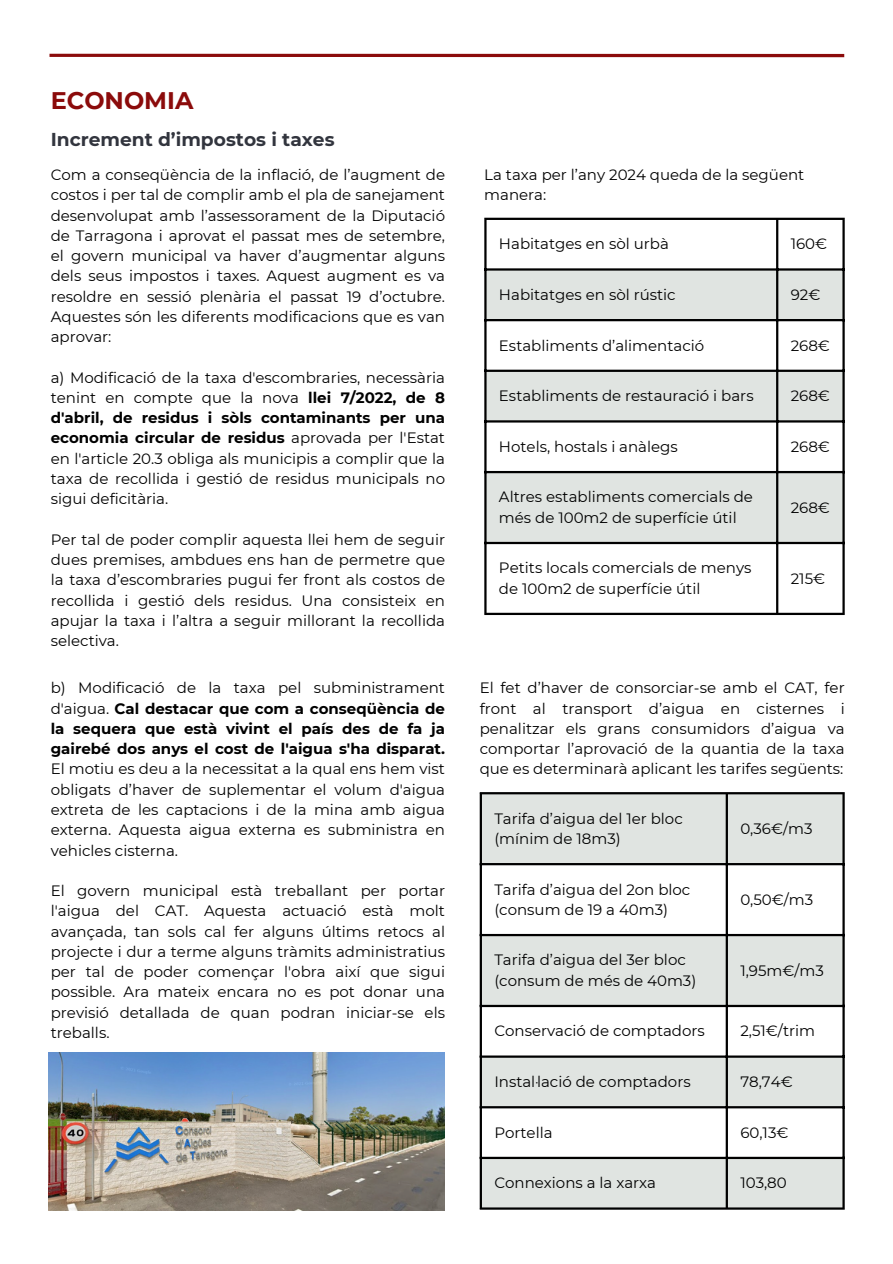
<style>
.page{position:relative;width:893px;height:1264px;background:#fff}
.page>*{position:absolute;margin:0;border:0;box-sizing:border-box;transform-origin:0 0}
.t1{font:700 24px "Montserrat";color:#8b0b0b}
.t2{font:700 18.6px "Montserrat";color:#32353e}
.t3{font:15px/20.2px "Montserrat";color:#000}
.s1{font-weight:700}
</style>
<div class="page">
<hr style="left:49px;top:54px;width:795px;height:3px;background:#8b0b0b">
<svg style="left:486px;top:270px;width:356px;height:272px;fill:#e0e4e1"></svg>
<hr style="left:484px;top:220px;width:2px;height:392px;background:#000">
<hr style="left:776px;top:220px;width:2px;height:392px;background:#000">
<hr style="left:842px;top:220px;width:2px;height:392px;background:#000">
<hr style="left:484px;top:218px;width:360px;height:2px;background:#000">
<hr style="left:484px;top:268px;width:360px;height:2px;background:#000">
<hr style="left:484px;top:319px;width:360px;height:2px;background:#000">
<hr style="left:484px;top:369px;width:360px;height:3px;background:#000">
<hr style="left:484px;top:420px;width:360px;height:2px;background:#000">
<hr style="left:484px;top:471px;width:360px;height:2px;background:#000">
<hr style="left:484px;top:542px;width:360px;height:2px;background:#000">
<hr style="left:484px;top:612px;width:360px;height:3px;background:#000">
<svg style="left:482px;top:794px;width:360px;height:413px;fill:#e0e4e1"></svg>
<hr style="left:479px;top:794px;width:3px;height:413px;background:#000">
<hr style="left:725px;top:794px;width:3px;height:413px;background:#000">
<hr style="left:842px;top:794px;width:2px;height:413px;background:#000">
<hr style="left:479px;top:792px;width:365px;height:2px;background:#000">
<hr style="left:479px;top:863px;width:365px;height:2px;background:#000">
<hr style="left:479px;top:933px;width:365px;height:3px;background:#000">
<hr style="left:479px;top:1004px;width:365px;height:3px;background:#000">
<hr style="left:479px;top:1055px;width:365px;height:2px;background:#000">
<hr style="left:479px;top:1106px;width:365px;height:2px;background:#000">
<hr style="left:479px;top:1156px;width:365px;height:2px;background:#000">
<hr style="left:479px;top:1207px;width:365px;height:2px;background:#000">
<img style="left:49px;top:1052px;width:396px;height:157px">
<p class="t1" style="left:51px;top:86px;width:144px">ECONOMIA</p>
<p class="t2" style="left:51px;top:128px;width:285px">Increment d’impostos i taxes</p>
<p class="t3" style="left:51px;top:164px;width:396px;text-align:justify">Com a conseqüència de la inflació, de l’augment de costos i per tal de complir amb el pla de sanejament desenvolupat amb l’assessorament de la Diputació de Tarragona i aprovat el passat mes de setembre, el govern municipal va haver d’augmentar alguns dels seus impostos i taxes. Aquest augment es va resoldre en sessió plenària el passat 19 d’octubre.<br>Aquestes són les diferents modificacions que es van aprovar:</p>
<p class="t3" style="left:51px;top:367px;width:396px;text-align:justify">a) Modificació de la taxa d'escombraries, necessària tenint en compte que la nova <span class="s1">llei 7/2022, de 8 d'abril, de residus i sòls contaminants per una economia circular de residus</span> aprovada per l'Estat en l'article 20.3 obliga als municipis a complir que la taxa de recollida i gestió de residus municipals no sigui deficitària.</p>
<p class="t3" style="left:51px;top:529px;width:396px;text-align:justify">Per tal de poder complir aquesta llei hem de seguir dues premises, ambdues ens han de permetre que la taxa d’escombraries pugui fer front als costos de recollida i gestió dels residus. Una consisteix en apujar la taxa i l’altra a seguir millorant la recollida selectiva.</p>
<p class="t3" style="left:51px;top:678px;width:396px;text-align:justify">b) Modificació de la taxa pel subministrament d'aigua. <span class="s1">Cal destacar que com a conseqüència de la sequera que està vivint el país des de fa ja gairebé dos anys el cost de l'aigua s'ha disparat.<br></span>El motiu es deu a la necessitat a la qual ens hem vist obligats d’haver de suplementar el volum d'aigua extreta de les captacions i de la mina amb aigua externa. Aquesta aigua externa es subministra en vehicles cisterna.</p>
<p class="t3" style="left:51px;top:880px;width:396px;text-align:justify">El govern municipal està treballant per portar l'aigua del CAT. Aquesta actuació està molt avançada, tan sols cal fer alguns últims retocs al projecte i dur a terme alguns tràmits administratius per tal de poder començar l'obra així que sigui possible. Ara mateix encara no es pot donar una previsió detallada de quan podran iniciar-se els treballs.</p>
<p class="t3" style="left:484px;top:164px;width:321px">La taxa per l’any 2024 queda de la següent manera:</p>
<p class="t3" style="left:499px;top:234px;width:171px">Habitatges en sòl urbà</p>
<h1 class="t3" style="left:790px;top:234px;width:38px">160€</h1>
<h2 class="t3" style="left:499px;top:284px;width:178px">Habitatges en sòl rústic</h2>
<p class="t3" style="left:790px;top:284px;width:31px">92€</p>
<p class="t3" style="left:499px;top:335px;width:207px">Establiments d’alimentació</p>
<p class="t3" style="left:790px;top:335px;width:41px">268€</p>
<p class="t3" style="left:499px;top:385px;width:256px">Establiments de restauració i bars</p>
<p class="t3" style="left:790px;top:385px;width:41px">268€</p>
<p class="t3" style="left:499px;top:436px;width:180px">Hotels, hostals i anàlegs</p>
<p class="t3" style="left:790px;top:436px;width:41px">268€</p>
<p class="t3" style="left:499px;top:487px;width:255px">Altres establiments comercials de més de 100m2 de superfície útil</p>
<p class="t3" style="left:790px;top:497px;width:41px">268€</p>
<p class="t3" style="left:499px;top:558px;width:254px">Petits locals comercials de menys de 100m2 de superfície útil</p>
<p class="t3" style="left:790px;top:568px;width:36px">215€</p>
<p class="t3" style="left:479px;top:678px;width:366px;text-align:justify">El fet d’haver de consorciar-se amb el CAT, fer front al transport d’aigua en cisternes i penalitzar els grans consumidors d’aigua va comportar l’aprovació de la quantia de la taxa que es determinarà aplicant les tarifes següents:</p>
<p class="t3" style="left:494px;top:808px;width:190px">Tarifa d’aigua del 1er bloc (mínim de 18m3)</p>
<p class="t3" style="left:740px;top:818px;width:74px">0,36€/m3</p>
<p class="t3" style="left:494px;top:879px;width:197px">Tarifa d’aigua del 2on bloc (consum de 19 a 40m3)</p>
<p class="t3" style="left:740px;top:889px;width:74px">0,50€/m3</p>
<p class="t3" style="left:494px;top:949px;width:203px">Tarifa d’aigua del 3er bloc (consum de més de 40m3)</p>
<p class="t3" style="left:740px;top:960px;width:85px">1,95m€/m3</p>
<p class="t3" style="left:494px;top:1020px;width:212px">Conservació de comptadors</p>
<p class="t3" style="left:740px;top:1020px;width:76px">2,51€/trim</p>
<p class="t3" style="left:494px;top:1071px;width:198px">Instal·lació de comptadors</p>
<p class="t3" style="left:740px;top:1071px;width:54px">78,74€</p>
<p class="t3" style="left:494px;top:1122px;width:60px">Portella</p>
<p class="t3" style="left:740px;top:1122px;width:50px">60,13€</p>
<p class="t3" style="left:494px;top:1172px;width:163px">Connexions a la xarxa</p>
<p class="t3" style="left:740px;top:1172px;width:48px">103,80</p>
</div>
